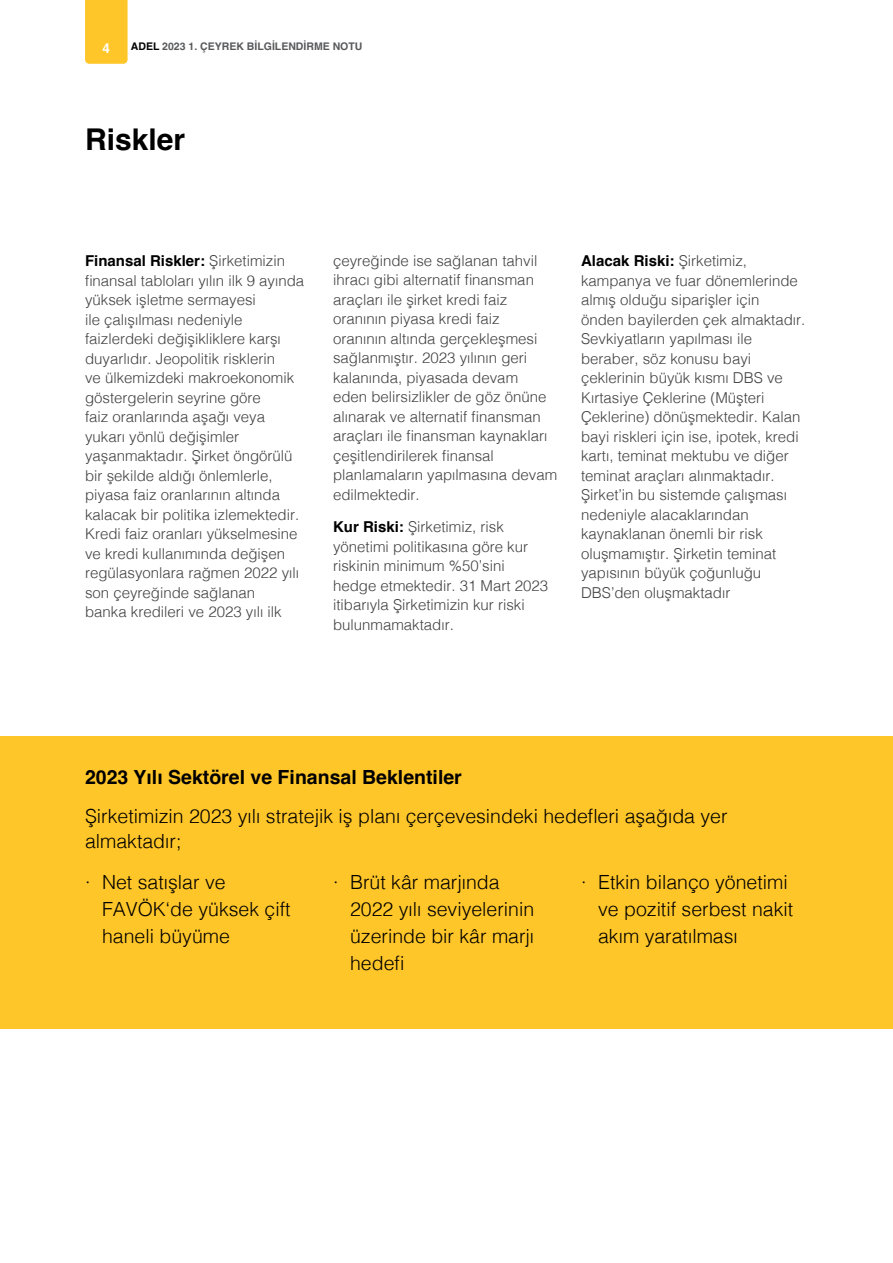
<style>
.page{position:relative;width:893px;height:1263px;background:#fff}
.page>*{position:absolute;margin:0;border:0;box-sizing:border-box;transform-origin:0 0}
.t1{font:700 30px "Helvetica";color:#000}
.t2{font:300 19.5px/27px "Helvetica";color:#000}
.t3{font:700 19.5px "Helvetica";color:#000}
.t4{font:300 15px/19.5px "Helvetica";color:#414042}
.t5{font:700 13.5px "Helvetica";color:#fff}
.t6{font:700 10.5px "Helvetica";color:#58595b}
.s1{color:#000}
.s2{font-weight:700;color:#000}
</style>
<div class="page">
<div style="left:85px;top:0;width:43px;height:64px;background:#ffc629"></div>
<div style="left:0;top:736px;width:893px;height:293px;background:#ffc629"></div>
<p class="t5" style="left:103px;top:40px;width:9px">4</p>
<p class="t6" style="left:131px;top:40px;width:233px"><span class="s1">ADEL</span> 2023 1. ÇEYREK BİLGİLENDİRME NOTU</p>
<h1 class="t1" style="left:85px;top:121px;width:102px">Riskler</h1>
<p class="t4" style="left:85px;top:250px;width:221px"><span class="s2">Finansal Riskler:</span> Şirketimizin finansal tabloları yılın ilk 9 ayında yüksek işletme sermayesi<br>ile çalışılması nedeniyle faizlerdeki değişikliklere karşı duyarlıdır. Jeopolitik risklerin<br>ve ülkemizdeki makroekonomik göstergelerin seyrine göre<br>faiz oranlarında aşağı veya yukarı yönlü değişimler yaşanmaktadır. Şirket öngörülü bir şekilde aldığı önlemlerle, piyasa faiz oranlarının altında kalacak bir politika izlemektedir.<br>Kredi faiz oranları yükselmesine ve kredi kullanımında değişen regülasyonlara rağmen 2022 yılı son çeyreğinde sağlanan<br>banka kredileri ve 2023 yılı ilk</p>
<p class="t4" style="left:333px;top:250px;width:226px">çeyreğinde ise sağlanan tahvil ihracı gibi alternatif finansman araçları ile şirket kredi faiz oranının piyasa kredi faiz<br>oranının altında gerçekleşmesi sağlanmıştır. 2023 yılının geri kalanında, piyasada devam<br>eden belirsizlikler de göz önüne alınarak ve alternatif finansman araçları ile finansman kaynakları çeşitlendirilerek finansal planlamaların yapılmasına devam edilmektedir.</p>
<p class="t4" style="left:333px;top:516px;width:217px"><span class="s2">Kur Riski:</span> Şirketimiz, risk yönetimi politikasına göre kur riskinin minimum %50’sini hedge etmektedir. 31 Mart 2023 itibarıyla Şirketimizin kur riski bulunmamaktadır.</p>
<p class="t4" style="left:581px;top:250px;width:226px"><span class="s2">Alacak Riski:</span> Şirketimiz, kampanya ve fuar dönemlerinde almış olduğu siparişler için önden bayilerden çek almaktadır.<br>Sevkiyatların yapılması ile beraber, söz konusu bayi çeklerinin büyük kısmı DBS ve<br>Kırtasiye Çeklerine (Müşteri<br>Çeklerine) dönüşmektedir. Kalan bayi riskleri için ise, ipotek, kredi kartı, teminat mektubu ve diğer teminat araçları alınmaktadır.<br>Şirket’in bu sistemde çalışması nedeniyle alacaklarından kaynaklanan önemli bir risk oluşmamıştır. Şirketin teminat yapısının büyük çoğunluğu<br>DBS’den oluşmaktadır</p>
<h2 class="t3" style="left:85px;top:766px;width:378px">2023 Yılı Sektörel ve Finansal Beklentiler</h2>
<h2 class="t2" style="left:85px;top:801px;width:644px;line-height:25.5px">Şirketimizin 2023 yılı stratejik iş planı çerçevesindeki hedefleri aşağıda yer almaktadır;</h2>
<h2 class="t2" style="left:102px;top:867px;width:190px;text-indent:-17px">· Net satışlar ve<br>FAVÖK‘de yüksek çift haneli büyüme</h2>
<h2 class="t2" style="left:350px;top:867px;width:186px;text-indent:-17px">· Brüt kâr marjında<br>2022 yılı seviyelerinin üzerinde bir kâr marjı hedefi</h2>
<h2 class="t2" style="left:598px;top:867px;width:197px;text-indent:-17px">· Etkin bilanço yönetimi ve pozitif serbest nakit akım yaratılması</h2>
</div>
